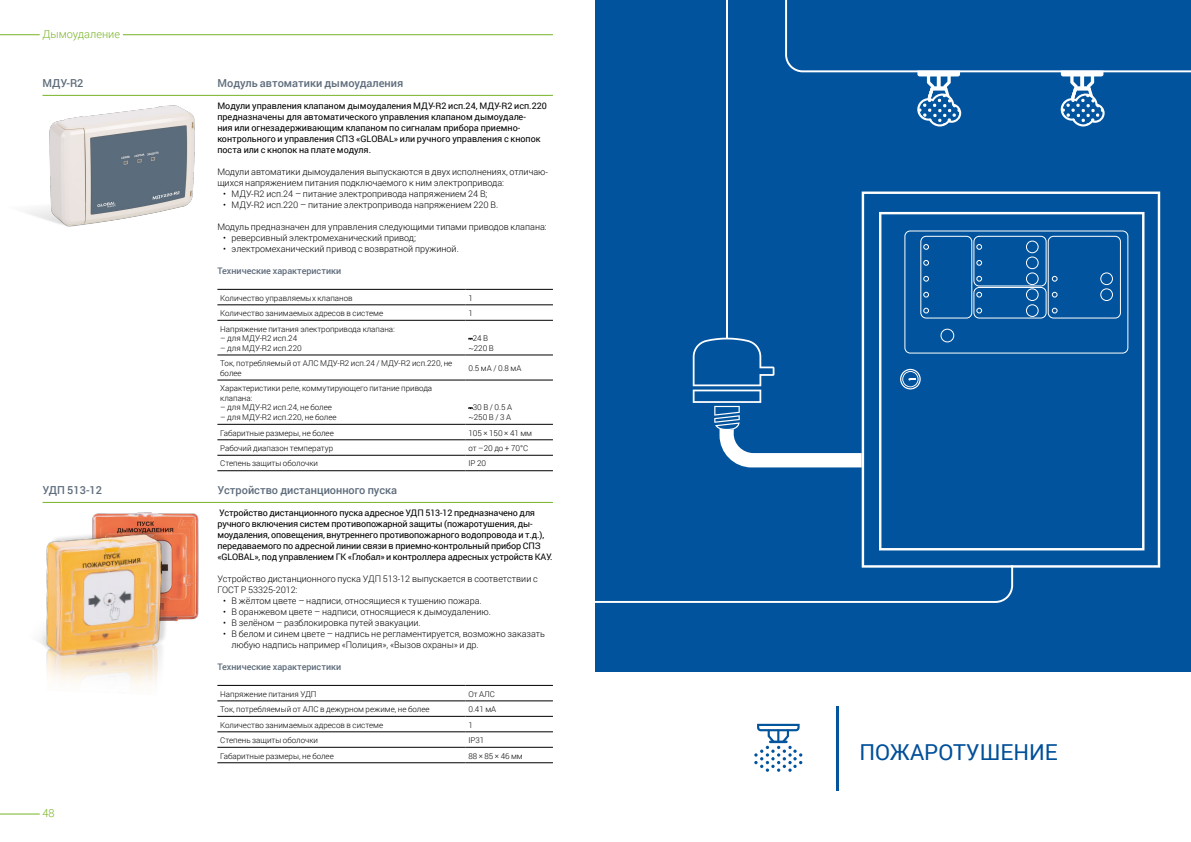
<style>
.page{position:relative;width:1191px;height:842px;background:#fff}
.page>*{position:absolute;margin:0;border:0;box-sizing:border-box;transform-origin:0 0}
.t1{font:22px "Roboto";color:#004f99}
.t2{font:500 11px "Roboto";color:#5e6c7b}
.t3{font:300 11px "Roboto";color:#79b427}
.t4{font:300 9px/11px "Roboto";color:#000}
.t5{font:9px/11px "Roboto";letter-spacing:-.01em;color:#000}
.t6{font:500 9px "Roboto";color:#5e6c7b}
.t7{font:300 8px/9.6px "Roboto";color:#000;text-align:center}
</style>
<div class="page">
<hr style="left:0;top:34px;width:553px;height:1px;background:#79b427">
<hr style="left:0;top:813px;width:43px;height:1px;background:#79b427">
<div style="left:40px;top:805px;width:18px;height:15px;background:#fff"></div>
<div style="left:40px;top:27px;width:83px;height:15px;background:#fff"></div>
<hr style="left:43px;top:95px;width:510px;height:1px;background:#79b427">
<hr style="left:43px;top:502px;width:510px;height:1px;background:#79b427">
<hr style="left:217px;top:289px;width:248px;height:1px;background:#000">
<hr style="left:465px;top:289px;width:88px;height:1px;background:#000">
<hr style="left:217px;top:305px;width:248px;height:1px;background:#000">
<hr style="left:465px;top:305px;width:88px;height:1px;background:#000">
<hr style="left:217px;top:355px;width:248px;height:1px;background:#000">
<hr style="left:465px;top:355px;width:88px;height:1px;background:#000">
<hr style="left:217px;top:380px;width:248px;height:1px;background:#000">
<hr style="left:465px;top:380px;width:88px;height:1px;background:#000">
<hr style="left:217px;top:424px;width:248px;height:1px;background:#000">
<hr style="left:465px;top:424px;width:88px;height:1px;background:#000">
<hr style="left:217px;top:440px;width:248px;height:1px;background:#000">
<hr style="left:465px;top:440px;width:88px;height:1px;background:#000">
<hr style="left:217px;top:455px;width:248px;height:1px;background:#000">
<hr style="left:465px;top:455px;width:88px;height:1px;background:#000">
<hr style="left:217px;top:471px;width:248px;height:1px;background:#000">
<hr style="left:465px;top:471px;width:88px;height:1px;background:#000">
<hr style="left:217px;top:320px;width:248px;height:1px;background:#000">
<hr style="left:465px;top:320px;width:88px;height:1px;background:#000">
<svg style="left:468px;top:407px;width:5px;height:3px"></svg>
<hr style="left:217px;top:701px;width:248px;height:1px;background:#000">
<hr style="left:465px;top:701px;width:88px;height:1px;background:#000">
<hr style="left:217px;top:716px;width:248px;height:1px;background:#000">
<hr style="left:465px;top:716px;width:88px;height:1px;background:#000">
<hr style="left:217px;top:732px;width:248px;height:1px;background:#000">
<hr style="left:465px;top:732px;width:88px;height:1px;background:#000">
<hr style="left:217px;top:747px;width:248px;height:1px;background:#000">
<hr style="left:465px;top:747px;width:88px;height:1px;background:#000">
<hr style="left:217px;top:762px;width:248px;height:1px;background:#000">
<hr style="left:465px;top:762px;width:88px;height:1px;background:#000">
<hr style="left:217px;top:685px;width:248px;height:1px;background:#000">
<hr style="left:465px;top:685px;width:88px;height:1px;background:#000">
<img style="left:26px;top:105px;width:169px;height:122px">
<img style="left:92px;top:512px;width:107px;height:108px">
<img style="left:39px;top:520px;width:142px;height:165px">
<div style="left:595px;top:0;width:596px;height:672px;background:#00539c"></div>
<hr style="left:836px;top:706px;width:2px;height:84px;background:#02549c">
<svg style="left:595px;top:568px;width:418px;height:35px"></svg>
<hr style="left:726px;top:0;width:2px;height:338px;background:#fff">
<svg style="left:754px;top:723px;width:48px;height:49px"></svg>
<svg style="left:692px;top:338px;width:169px;height:129px"></svg>
<svg style="left:861px;top:192px;width:299px;height:376px"></svg>
<svg style="left:879px;top:212px;width:265px;height:338px"></svg>
<svg style="left:900px;top:369px;width:20px;height:20px"></svg>
<div style="left:904px;top:231px;width:224px;height:122px;border:1px solid #fff;border-radius:5px"></div>
<div style="left:920px;top:236px;width:52px;height:82px;border:1px solid #fff;border-radius:5px"></div>
<svg style="left:923px;top:236px;width:134px;height:83px"></svg>
<div style="left:1026px;top:304px;width:12px;height:13px;border:1px solid #fff;border-radius:50%"></div>
<div style="left:1026px;top:289px;width:12px;height:12px;border:1px solid #fff;border-radius:50%"></div>
<div style="left:941px;top:329px;width:13px;height:13px;border:1px solid #fff;border-radius:50%"></div>
<div style="left:1048px;top:236px;width:72px;height:82px;border:1px solid #fff;border-radius:5px"></div>
<svg style="left:1100px;top:272px;width:13px;height:29px"></svg>
<svg style="left:785px;top:0;width:406px;height:126px"></svg>
<p class="t3" style="left:43px;top:27px;width:79px">Дымоудаление</p>
<p class="t2" style="left:43px;top:76px;width:43px">МДУ-R2</p>
<p class="t2" style="left:218px;top:76px;width:187px">Модуль автоматики дымоудаления</p>
<p class="t5" style="left:217px;top:100px;width:331px">Модули управления клапаном дымоудаления МДУ-R2 исп. 24, МДУ-R2 исп. 220 предназначены для автоматического управления клапаном дымоудале-<br>ния или огнезадерживающим клапаном по сигналам прибора приемно&shy;контрольного и управления СПЗ «GLOBAL» или ручного управления с кнопок поста или с кнопок на плате модуля.</p>
<p class="t4" style="left:217px;top:166px;width:332px">Модули автоматики дымоудаления выпускаются в двух исполнениях, отличаю&shy;щихся напряжением питания подключаемого к ним электропривода:</p>
<p class="t4" style="left:223px;top:188px;width:266px">• МДУ-R2 исп.24 – питание электропривода напряжением 24 В;</p>
<p class="t4" style="left:223px;top:199px;width:277px">• МДУ-R2 исп.220 – питание электропривода напряжением 220 В.</p>
<p class="t4" style="left:217px;top:221px;width:331px">Модуль предназначен для управления следующими типами приводов клапана:</p>
<p class="t4" style="left:223px;top:232px;width:194px">• реверсивный электромеханический привод;</p>
<p class="t4" style="left:223px;top:243px;width:237px">• электромеханический привод с возвратной пружиной.</p>
<p class="t6" style="left:217px;top:265px;width:125px">Технические характеристики</p>
<p class="t7" style="left:220px;top:293px;width:134px">Количество управляемых клапанов</p>
<p class="t7" style="left:468px;top:293px;width:6px">1</p>
<p class="t7" style="left:220px;top:308px;width:164px">Количество занимаемых адресов в системе</p>
<p class="t7" style="left:468px;top:308px;width:6px">1</p>
<p class="t7" style="left:220px;top:324px;width:176px">Напряжение питания электропривода клапана:</p>
<p class="t7" style="left:220px;top:333px;width:78px">– для МДУ-R2 исп.24</p>
<p class="t7" style="left:220px;top:343px;width:83px">– для МДУ-R2 исп.220</p>
<p class="t7" style="left:468px;top:333px;width:27px">24 В ~220 В</p>
<p class="t7" style="left:220px;top:358px;width:234px;text-align:left">Ток, потребляемый от АЛС МДУ-R2 исп.24 / МДУ-R2 исп.220, не более</p>
<p class="t7" style="left:468px;top:363px;width:55px">0.5 мА / 0.8 мА</p>
<p class="t7" style="left:220px;top:383px;width:213px;text-align:left">Характеристики реле, коммутирующего питание привода клапана:</p>
<p class="t7" style="left:220px;top:403px;width:113px">– для МДУ-R2 исп.24, не более</p>
<p class="t7" style="left:220px;top:412px;width:118px">– для МДУ-R2 исп.220, не более</p>
<p class="t7" style="left:468px;top:403px;width:45px">30 В / 0.5 А ~250 В / 3 А</p>
<p class="t7" style="left:220px;top:428px;width:115px">Габаритные размеры, не более</p>
<p class="t7" style="left:468px;top:428px;width:65px">105 × 150 × 41 мм</p>
<p class="t7" style="left:220px;top:443px;width:114px">Рабочий диапазон температур</p>
<p class="t7" style="left:468px;top:443px;width:61px">от –20 до + 70°С</p>
<p class="t7" style="left:220px;top:459px;width:99px">Степень защиты оболочки</p>
<p class="t7" style="left:468px;top:459px;width:19px">IP 20</p>
<p class="t2" style="left:43px;top:483px;width:61px">УДП 513-12</p>
<p class="t2" style="left:218px;top:483px;width:181px">Устройство дистанционного пуска</p>
<p class="t5" style="left:217px;top:507px;width:336px">Устройство дистанционного пуска адресное УДП 513-12 предназначено для ручного включения систем противопожарной защиты (пожаротушения, ды&shy;моудаления, оповещения, внутреннего противопожарного водопровода и т.д.), передаваемого по адресной линии связи в приемно-контрольный прибор СПЗ «GLOBAL», под управлением ГК «Глобал» и контроллера адресных устройств КАУ.</p>
<p class="t4" style="left:217px;top:573px;width:322px">Устройство дистанционного пуска УДП 513‑12 выпускается в соответствии с<br>ГОСТ Р 53325-2012:</p>
<p class="t4" style="left:223px;top:595px;width:260px">• В жёлтом цвете – надписи, относящиеся к тушению пожара.</p>
<p class="t4" style="left:223px;top:606px;width:269px">• В оранжевом цвете – надписи, относящиеся к дымоудалению.</p>
<p class="t4" style="left:223px;top:617px;width:199px">• В зелёном – разблокировка путей эвакуации.</p>
<p class="t4" style="left:231px;top:628px;width:315px;text-indent:-9px">• В белом и синем цвете – надпись не регламентируется, возможно заказать любую надпись например «Полиция», «Вызов охраны» и др.</p>
<p class="t6" style="left:217px;top:661px;width:125px">Технические характеристики</p>
<p class="t7" style="left:220px;top:689px;width:98px">Напряжение питания УДП</p>
<p class="t7" style="left:468px;top:689px;width:28px">От АЛС</p>
<p class="t7" style="left:220px;top:704px;width:211px">Ток, потребляемый от АЛС в дежурном режиме, не более</p>
<p class="t7" style="left:468px;top:704px;width:29px">0.41 мА</p>
<p class="t7" style="left:220px;top:720px;width:164px">Количество занимаемых адресов в системе</p>
<p class="t7" style="left:468px;top:720px;width:6px">1</p>
<p class="t7" style="left:220px;top:735px;width:99px">Степень защиты оболочки</p>
<p class="t7" style="left:468px;top:735px;width:17px">IР31</p>
<p class="t7" style="left:220px;top:751px;width:115px">Габаритные размеры, не более</p>
<p class="t7" style="left:468px;top:751px;width:56px">88 × 85 × 46 мм</p>
<h1 class="t1" style="left:859px;top:737px;width:200px">ПОЖАРОТУШЕНИЕ</h1>
<p class="t3" style="left:43px;top:805px;width:14px">48</p>
</div>
